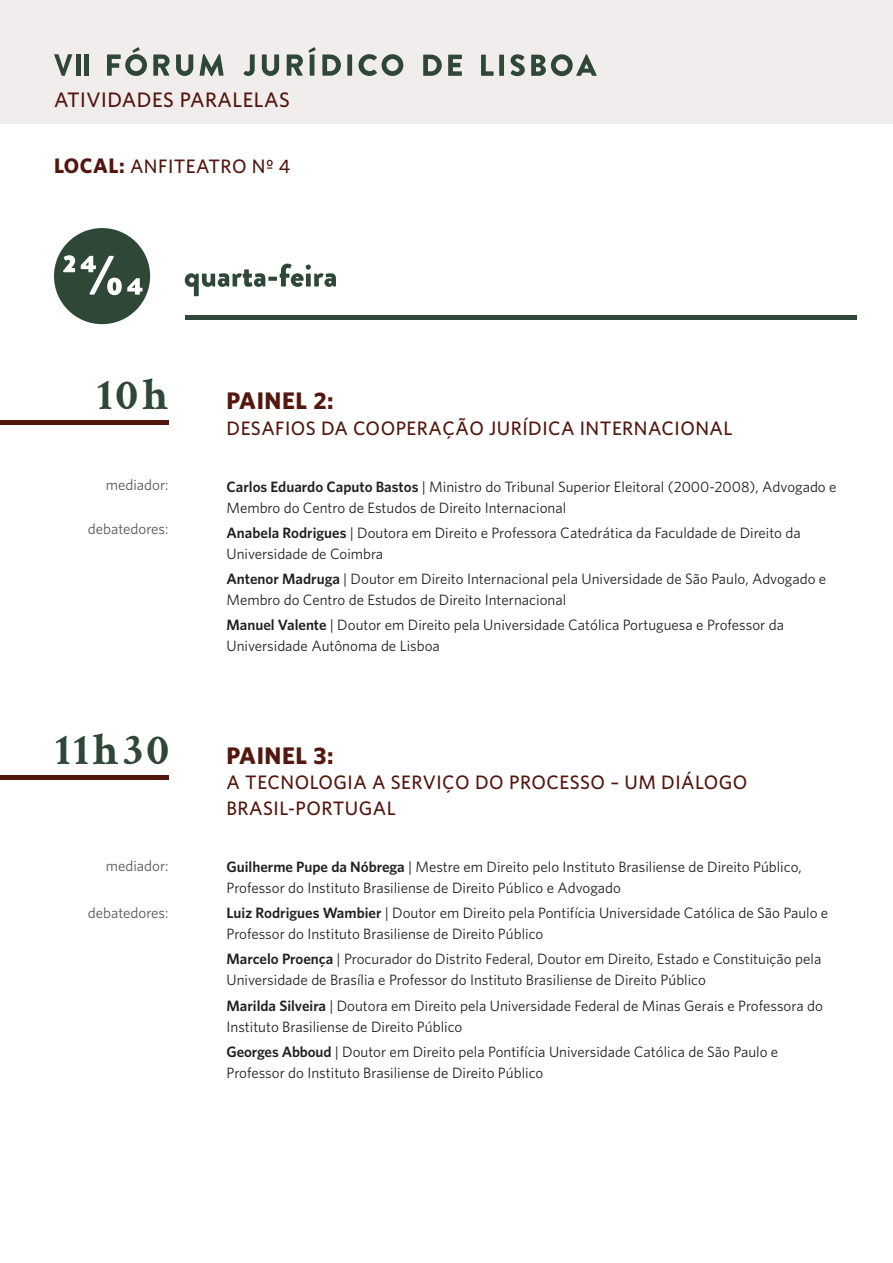
<style>
.page{position:relative;width:893px;height:1263px;background:#fff}
.page>*{position:absolute;margin:0;border:0;box-sizing:border-box;transform-origin:0 0}
.t1{font:900 55.35px "Brandon Grotesque";color:#fff}
.t2{font:700 45px "Crimson Text";letter-spacing:.075em;color:#2e4736}
.t3{font:700 24px "Whitney";letter-spacing:.025em;color:#53170e}
.t4{font:500 21px "Whitney";letter-spacing:.025em;color:#53170e}
.t5{font:500 19.5px "Whitney";letter-spacing:.025em;color:#53170e}
.t6{font:15px/21px "Whitney";color:#231f20}
.t7{font:15px "Whitney";color:#57585a}
.s1{font-weight:700;font-size:21px}
.s2{font-weight:600}
</style>
<div class="page">
<div style="left:0;top:0;width:893px;height:123px;background:#f2eded"></div>
<svg style="left:107px;top:47px;width:40px;height:29px"></svg>
<svg style="left:153px;top:54px;width:17px;height:22px"></svg>
<svg style="left:176px;top:54px;width:17px;height:22px"></svg>
<svg style="left:199px;top:54px;width:25px;height:22px"></svg>
<svg style="left:243px;top:54px;width:12px;height:22px"></svg>
<svg style="left:262px;top:54px;width:17px;height:22px"></svg>
<svg style="left:287px;top:47px;width:29px;height:29px"></svg>
<svg style="left:322px;top:54px;width:19px;height:22px"></svg>
<div style="left:347px;top:54px;width:5px;height:22px;background:#2e4736"></div>
<svg style="left:358px;top:54px;width:45px;height:22px"></svg>
<svg style="left:423px;top:55px;width:19px;height:21px"></svg>
<svg style="left:448px;top:55px;width:14px;height:21px"></svg>
<svg style="left:481px;top:55px;width:13px;height:21px"></svg>
<div style="left:499px;top:55px;width:5px;height:21px;background:#2e4736"></div>
<svg style="left:510px;top:54px;width:15px;height:22px"></svg>
<svg style="left:531px;top:54px;width:66px;height:22px"></svg>
<svg style="left:54px;top:54px;width:18px;height:22px"></svg>
<hr style="left:76px;top:54px;width:4px;height:22px;background:#2e4736">
<hr style="left:84px;top:54px;width:4px;height:22px;background:#2e4736">
<svg style="left:185px;top:264px;width:151px;height:32px"></svg>
<hr style="left:0;top:421px;width:169px;height:4px;background:#53170e">
<div style="left:185px;top:315px;width:671px;height:5px;background:#2e4736"></div>
<div style="left:0;top:775px;width:169px;height:5px;background:#53170e"></div>
<div style="left:54px;top:228px;width:96px;height:96px;background:#2e4736;border-radius:50%"></div>
<p class="t4" style="left:54px;top:87px;width:237px">ATIVIDADES PARALELAS</p>
<p class="t5" style="left:54px;top:154px;width:238px"><span class="s1">LOCAL:</span> ANFITEATRO Nº 4</p>
<p class="t1" style="left:60px;top:236px;width:86px">24/04</p>
<p class="t2" style="left:97px;top:367px;width:73px">10h</p>
<p class="t7" style="left:106px;top:476px;width:64px">mediador:</p>
<p class="t7" style="left:88px;top:519px;width:82px">debatedores:</p>
<p class="t2" style="left:55px;top:722px;width:115px">11h30</p>
<p class="t7" style="left:106px;top:856px;width:64px">mediador:</p>
<p class="t7" style="left:88px;top:903px;width:82px">debatedores:</p>
<p class="t3" style="left:226px;top:386px;width:109px">PAINEL 2:</p>
<p class="t5" style="left:226px;top:416px;width:508px">DESAFIOS DA COOPERAÇÃO JURÍDICA INTERNACIONAL</p>
<p class="t6" style="left:226px;top:476px;width:612px"><span class="s2">Carlos Eduardo Caputo Bastos</span> | Ministro do Tribunal Superior Eleitoral (2000-2008), Advogado e<br>Membro do Centro de Estudos de Direito Internacional</p>
<p class="t6" style="left:226px;top:522px;width:576px"><span class="s2">Anabela Rodrigues</span> | Doutora em Direito e Professora Catedrática da Faculdade de Direito da<br>Universidade de Coimbra</p>
<p class="t6" style="left:226px;top:568px;width:601px"><span class="s2">Antenor Madruga</span> | Doutor em Direito Internacional pela Universidade de São Paulo, Advogado e<br>Membro do Centro de Estudos de Direito Internacional</p>
<p class="t6" style="left:226px;top:614px;width:559px"><span class="s2">Manuel Valente</span> | Doutor em Direito pela Universidade Católica Portuguesa e Professor da<br>Universidade Autônoma de Lisboa</p>
<p class="t3" style="left:226px;top:741px;width:109px">PAINEL 3:</p>
<p class="t5" style="left:226px;top:771px;width:523px">A TECNOLOGIA A SERVIÇO DO PROCESSO – UM DIÁLOGO</p>
<p class="t5" style="left:226px;top:796px;width:171px">BRASIL-PORTUGAL</p>
<p class="t6" style="left:226px;top:856px;width:577px"><span class="s2">Guilherme Pupe da Nóbrega</span> | Mestre em Direito pelo Instituto Brasiliense de Direito Público,<br>Professor do Instituto Brasiliense de Direito Público e Advogado</p>
<p class="t6" style="left:226px;top:902px;width:603px"><span class="s2">Luiz Rodrigues Wambier</span> | Doutor em Direito pela Pontifícia Universidade Católica de São Paulo e<br>Professor do Instituto Brasiliense de Direito Público</p>
<p class="t6" style="left:226px;top:948px;width:596px"><span class="s2">Marcelo Proença</span> | Procurador do Distrito Federal, Doutor em Direito, Estado e Constituição pela<br>Universidade de Brasília e Professor do Instituto Brasiliense de Direito Público</p>
<p class="t6" style="left:226px;top:994px;width:598px"><span class="s2">Marilda Silveira</span> | Doutora em Direito pela Universidade Federal de Minas Gerais e Professora do<br>Instituto Brasiliense de Direito Público</p>
<p class="t6" style="left:226px;top:1041px;width:553px"><span class="s2">Georges Abboud</span> | Doutor em Direito pela Pontifícia Universidade Católica de São Paulo e<br>Professor do Instituto Brasiliense de Direito Público</p>
</div>
